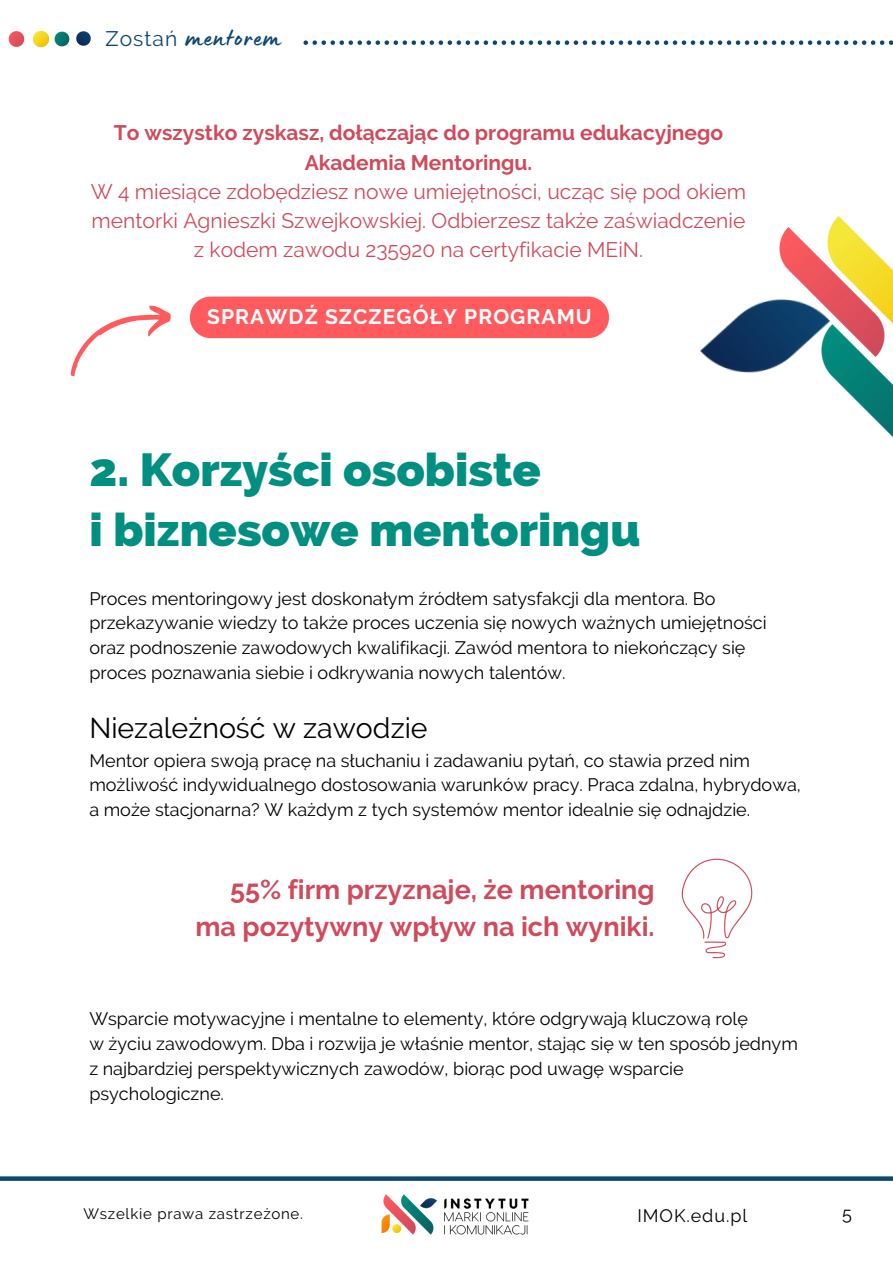
<style>
.page{position:relative;width:893px;height:1264px;background:#fff}
.page>*{position:absolute;margin:0;border:0;box-sizing:border-box;transform-origin:0 0}
.t1{font:800 46.5px/59.7px "Raleway";color:#008f81}
.t2{font:28.5px "Raleway";color:#000}
.t3{font:27.9px "Lumios Marker";letter-spacing:.05em;color:#0d4774}
.t4{font:700 27px/37.2px "Raleway";color:#d04a5b;text-align:right}
.t5{font:21px/29.2px "Raleway";color:#d04a5b;text-align:center}
.t6{font:700 21px "Raleway";letter-spacing:.05em;color:#fff}
.t7{font:21px "Raleway";letter-spacing:.05em;color:#0d4774}
.t8{font:18px/24.8px "Raleway";color:#000}
.t9{font:18px "Raleway";letter-spacing:.05em;color:#000}
.t10{font:15px "Raleway";letter-spacing:.05em;color:#000}
.s1{font-weight:700}
</style>
<div class="page">
<svg style="left:0;top:1176px;width:892px;height:4px;background:#235780"></svg>
<img style="left:367px;top:1176px;width:175px;height:59px">
<svg style="left:303px;top:40px;width:589px;height:5px"></svg>
<img style="left:34px;top:30px;width:16px;height:18px">
<img style="left:54px;top:33px;width:3px;height:12px">
<img style="left:8px;top:31px;width:26px;height:16px">
<img style="left:57px;top:31px;width:34px;height:16px">
<img style="left:700px;top:328px;width:25px;height:40px">
<img style="left:853px;top:398px;width:39px;height:39px">
<img style="left:725px;top:216px;width:167px;height:182px">
<svg style="left:70px;top:305px;width:101px;height:72px"></svg>
<div style="left:190px;top:296px;width:419px;height:42px;background:#ff5b5e;border-radius:21px"></div>
<svg style="left:681px;top:858px;width:71px;height:100px"></svg>
<h5 class="t7" style="left:105px;top:26px;width:73px">Zostań</h5>
<h3 class="t3" style="left:185px;top:28px;width:97px">mentorem</h3>
<h5 class="t5" style="left:91px;top:118px;width:657px"><span class="s1">To wszystko zyskasz, dołączając do programu edukacyjnego Akademia Mentoringu.<br></span>W 4 miesiące zdobędziesz nowe umiejętności, ucząc się pod okiem mentorki Agnieszki Szwejkowskiej. Odbierzesz także zaświadczenie z kodem zawodu 235920 na certyfikacie MEiN.</h5>
<p class="t6" style="left:207px;top:304px;width:386px">SPRAWDŹ SZCZEGÓŁY PROGRAMU</p>
<p class="t1" style="left:90px;top:440px;width:552px">2. Korzyści osobiste<br>i biznesowe mentoringu</p>
<h4 class="t8" style="left:89px;top:586px;width:678px">Proces mentoringowy jest doskonałym źródłem satysfakcji dla mentora. Bo przekazywanie wiedzy to także proces uczenia się nowych ważnych umiejętności oraz podnoszenie zawodowych kwalifikacji. Zawód mentora to niekończący się proces poznawania siebie i odkrywania nowych talentów.</h4>
<h1 class="t2" style="left:89px;top:711px;width:340px">Niezależność w zawodzie</h1>
<h1 class="t8" style="left:89px;top:748px;width:713px">Mentor opiera swoją pracę na słuchaniu i zadawaniu pytań, co stawia przed nim możliwość indywidualnego dostosowania warunków pracy. Praca zdalna, hybrydowa, a może stacjonarna? W każdym z tych systemów mentor idealnie się odnajdzie.</h1>
<h6 class="t4" style="left:195px;top:871px;width:460px">55% firm przyznaje, że mentoring ma pozytywny wpływ na ich wyniki.</h6>
<h6 class="t8" style="left:89px;top:1006px;width:710px">Wsparcie motywacyjne i mentalne to elementy, które odgrywają kluczową rolę<br>w życiu zawodowym. Dba i rozwija je właśnie mentor, stając się w ten sposób jednym z najbardziej perspektywicznych zawodów, biorąc pod uwagę wsparcie psychologiczne.</h6>
<p class="t10" style="left:83px;top:1204px;width:221px">Wszelkie prawa zastrzeżone.</p>
<p class="t9" style="left:637px;top:1205px;width:111px">IMOK.edu.pl</p>
<p class="t8" style="left:842px;top:1201px;width:11px">5</p>
</div>
